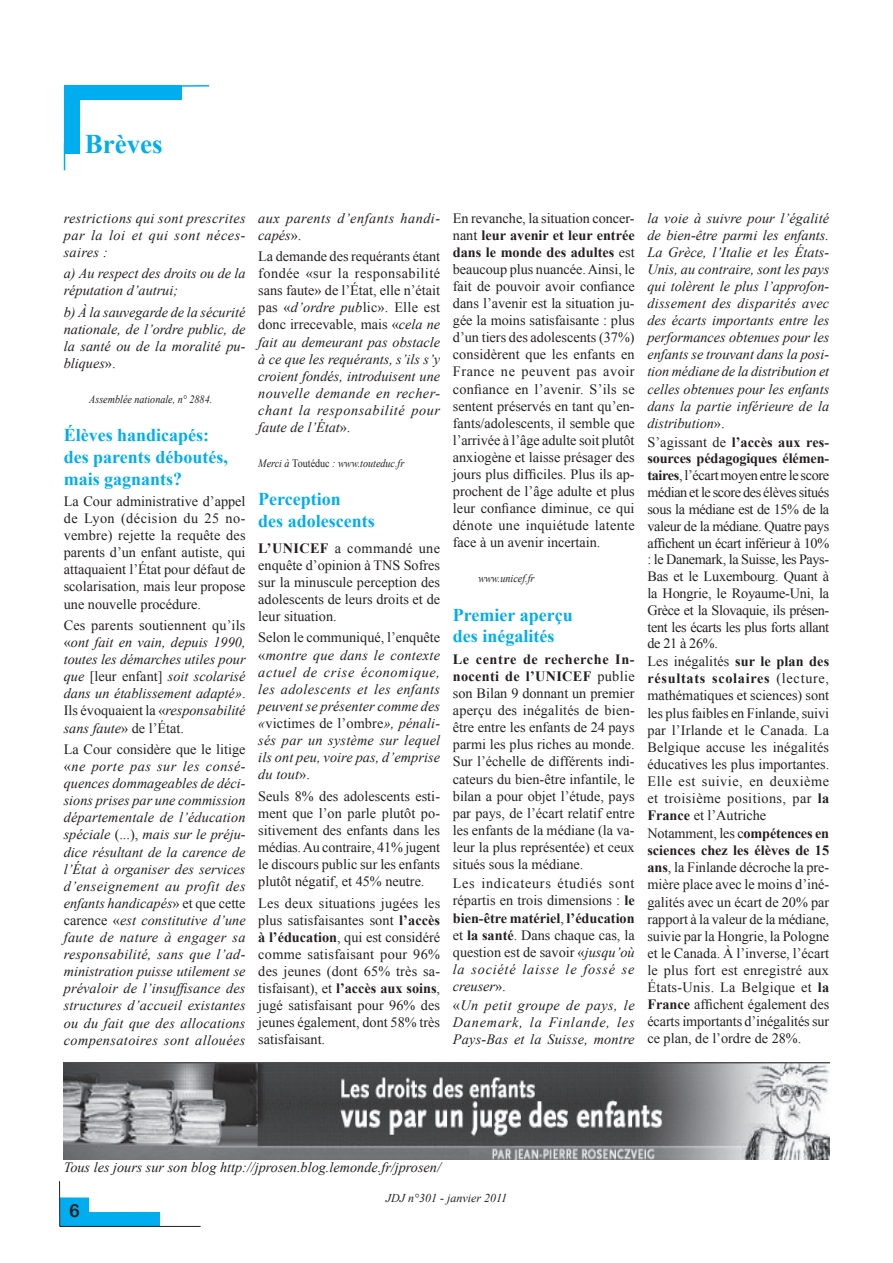
<style>
.page{position:relative;width:893px;height:1263px;background:#fff}
.page>*{position:absolute;margin:0;border:0;box-sizing:border-box;transform-origin:0 0}
.t1{font:700 27px "Times New Roman";color:#00aeef}
.t2{font:700 18px/21.6px "Times New Roman";color:#00aeef}
.t3{font:18px "Arial Rounded MT Bold";color:#231f20}
.t4{font:14.25px/17.1px "Times New Roman";color:#231f20;text-align:justify}
.t5{font:italic 14.25px/17.1px "Times New Roman";letter-spacing:.005em;color:#231f20;text-align:justify}
.t6{font:italic 14.25px/17.1px "Times New Roman";letter-spacing:.035em;color:#231f20}
.t7{font:italic 12px "Times New Roman";color:#231f20}
.t8{font:italic 11.25px "Times New Roman";color:#231f20;scale:.9 1}
.s1{font-style:normal}
.s2{font-weight:700}
.s3{font-style:italic}
</style>
<div class="page">
<svg style="left:60px;top:1197px;width:100px;height:29px"></svg>
<hr style="left:59px;top:1181px;width:1px;height:45px;background:#231f20">
<hr style="left:60px;top:1226px;width:141px;height:1px;background:#231f20">
<div style="left:64px;top:85px;width:117px;height:15px;background:#00aeef"></div>
<div style="left:64px;top:85px;width:16px;height:68px;background:#00aeef"></div>
<hr style="left:158px;top:85px;width:51px;height:2px;background:#00aeef">
<svg style="left:64px;top:153px;width:1px;height:17px"></svg>
<img style="left:64px;top:1062px;width:765px;height:97px">
<h1 class="t1" style="left:85px;top:125px;width:79px">Brèves</h1>
<p class="t5" style="left:64px;top:209px;width:183px">restrictions qui sont prescrites par la loi et qui sont néces&shy;saires :</p>
<p class="t5" style="left:64px;top:264px;width:183px">a) Au respect des droits ou de la réputation d’autrui;</p>
<p class="t5" style="left:64px;top:303px;width:183px">b) À la sauvegarde de la sécurité nationale, de l’ordre public, de la santé ou de la moralité pu&shy;bliques<span class="s1">».</span></p>
<p class="t8" style="left:89px;top:391px;width:138px">Assemblée nationale, n° 2884.</p>
<p class="t2" style="left:64px;top:424px;width:166px">Élèves handicapés: des parents déboutés, mais gagnants?</p>
<p class="t4" style="left:64px;top:492px;width:183px">La Cour administrative d’appel de Lyon (décision du 25 no&shy;vembre) rejette la requête des parents d’un enfant autiste, qui attaquaient l’État pour défaut de scolarisation, mais leur propose une nouvelle procédure.</p>
<p class="t5" style="left:64px;top:616px;width:183px"><span class="s1">Ces parents soutiennent qu’ils «</span>ont fait en vain, depuis 1990, toutes les démarches utiles pour que <span class="s1">[leur enfant]</span> soit scolarisé dans un établissement adapté»<span class="s1">.<br>Ils évoquaient la «</span>responsabilité sans faute<span class="s1">» de l’État.</span></p>
<p class="t5" style="left:64px;top:740px;width:183px"><span class="s1">La Cour considère que le litige «</span>ne porte pas sur les consé&shy;quences dommageables de déci&shy;sions prises par une commission départementale de l’éducation spéciale <span class="s1">(...),</span> mais sur le préju&shy;dice résultant de la carence de l’État à organiser des services d’enseignement au profit des enfants handicapés<span class="s1">» et que cette carence «</span>est constitutive d’une faute de nature à engager sa responsabilité, sans que l’ad&shy;ministration puisse utilement se prévaloir de l’insuffisance des structures d’accueil existantes ou du fait que des allocations compensatoires sont allouées</p>
<p class="t6" style="left:258px;top:209px;width:183px">aux parents d’enfants handi&shy;capés<span class="s1">».</span></p>
<p class="t5" style="left:258px;top:247px;width:183px"><span class="s1">La demande des requérants étant fondée «sur la responsabilité sans faute» de l’État, elle n’était pas «</span>d’ordre pub<span class="s1">lic». Elle est donc irrecevable, mais «</span>cela ne fait au demeurant pas obstacle à ce que les requérants, s’ils s’y croient fondés, introduisent une nouvelle demande en recher&shy;chant la responsabilité pour faute de l’État<span class="s1">».</span></p>
<p class="t8" style="left:258px;top:455px;width:164px">Merci à <span class="s1">Toutéduc</span> : www.touteduc.fr</p>
<p class="t2" style="left:258px;top:488px;width:118px">Perception<br>des adolescents</p>
<p class="t4" style="left:258px;top:539px;width:183px"><span class="s2">L’UNICEF</span> a commandé une enquête d’opinion à TNS Sofres sur la minuscule perception des adolescents de leurs droits et de leur situation.</p>
<p class="t5" style="left:258px;top:629px;width:183px"><span class="s1">Selon le communiqué, l’enquête «</span>montre que dans le contexte actuel de crise économique, les adolescents et les enfants peuvent se présenter comme des «<span class="s1">victimes de l’ombre</span>», pénali&shy;sés par un système sur lequel ils ont peu, voire pas, d’emprise du tout<span class="s1">».</span></p>
<p class="t4" style="left:258px;top:787px;width:183px">Seuls 8% des adolescents esti&shy;ment que l’on parle plutôt po&shy;sitivement des enfants dans les médias. Au contraire, 41% jugent le discours public sur les enfants plutôt négatif, et 45% neutre.</p>
<p class="t4" style="left:258px;top:894px;width:183px">Les deux situations jugées les plus satisfaisantes sont <span class="s2">l’accès à l’éducation</span>, qui est considéré comme satisfaisant pour 96% des jeunes (dont 65% très sa&shy;tisfaisant), et <span class="s2">l’accès aux soins</span>, jugé satisfaisant pour 96% des jeunes également, dont 58% très satisfaisant.</p>
<p class="t4" style="left:453px;top:209px;width:183px">En revanche, la situation concer&shy;nant <span class="s2">leur avenir et leur entrée dans le monde des adultes</span> est beaucoup plus nuancée. Ainsi, le fait de pouvoir avoir confiance dans l’avenir est la situation ju&shy;gée la moins satisfaisante : plus d’un tiers des adolescents (37%) considèrent que les enfants en France ne peuvent pas avoir confiance en l’avenir. S’ils se sentent préservés en tant qu’en&shy;fants/adolescents, il semble que l’arrivée à l’âge adulte soit plutôt anxiogène et laisse présager des jours plus difficiles. Plus ils ap&shy;prochent de l’âge adulte et plus leur confiance diminue, ce qui dénote une inquiétude latente face à un avenir incertain.</p>
<p class="t8" style="left:478px;top:571px;width:64px">www.unicef.fr</p>
<p class="t2" style="left:453px;top:604px;width:121px">Premier aperçu des inégalités</p>
<p class="t4" style="left:453px;top:650px;width:183px"><span class="s2">Le centre de recherche In&shy;nocenti de l’UNICEF</span> publie son Bilan 9 donnant un premier aperçu des inégalités de bien&shy;être entre les enfants de 24 pays parmi les plus riches au monde.<br>Sur l’échelle de différents indi&shy;cateurs du bien-être infantile, le bilan a pour objet l’étude, pays par pays, de l’écart relatif entre les enfants de la médiane (la va&shy;leur la plus représentée) et ceux situés sous la médiane.</p>
<p class="t4" style="left:453px;top:875px;width:183px">Les indicateurs étudiés sont répartis en trois dimensions : <span class="s2">le bien-être matériel</span>, <span class="s2">l’éducation </span>et <span class="s2">la santé</span>. Dans chaque cas, la question est de savoir «<span class="s3">jusqu’où la société laisse le fossé se creuser</span>».</p>
<p class="t5" style="left:453px;top:996px;width:183px"><span class="s1">«</span>Un petit groupe de pays, le Danemark, la Finlande, les Pays-Bas et la Suisse, montre</p>
<p class="t5" style="left:647px;top:209px;width:183px">la voie à suivre pour l’égalité de bien-être parmi les enfants.<br>La Grèce, l’Italie et les États-Unis, au contraire, sont les pays qui tolèrent le plus l’approfon&shy;dissement des disparités avec des écarts importants entre les performances obtenues pour les enfants se trouvant dans la posi&shy;tion médiane de la distribution et celles obtenues pour les enfants dans la partie inférieure de la distribution<span class="s1">».</span></p>
<p class="t4" style="left:647px;top:433px;width:183px;text-align:left">S’agissant de <span class="s2">l’accès aux res&shy;sources pédagogiques élémen&shy;taires</span>, l’écart moyen entre le score médian et le score des élèves situés sous la médiane est de 15% de la valeur de la médiane. Quatre pays affichent un écart inférieur à 10% : le Danemark, la Suisse, les Pays-<br>Bas et le Luxembourg. Quant à la Hongrie, le Royaume-Uni, la<br>Grèce et la Slovaquie, ils présen&shy;tent les écarts les plus forts allant de 21 à 26%.<br>Les inégalités <span class="s2">sur le plan des résultats scolaires</span> (lecture, mathématiques et sciences) sont les plus faibles en Finlande, suivi par l’Irlande et le Canada. La<br>Belgique accuse les inégalités éducatives les plus importantes.<br>Elle est suivie, en deuxième et troisième positions, par <span class="s2">la<br>France</span> et l’Autriche<br>Notamment, les c<span class="s2">ompétences en sciences chez les élèves de 15 ans</span>, la Finlande décroche la pre&shy;mière place avec le moins d’iné&shy;galités avec un écart de 20% par rapport à la valeur de la médiane, suivie par la Hongrie, la Pologne et le Canada. À l’inverse, l’écart le plus fort est enregistré aux<br>États-Unis. La Belgique et <span class="s2">la<br>France</span> affichent également des écarts importants d’inégalités sur ce plan, de l’ordre de 28%.</p>
<p class="t5" style="left:64px;top:1159px;width:379px">Tous les jours sur son blog http://jprosen.blog.lemonde.fr/jprosen/</p>
<p class="t3" style="left:69px;top:1200px;width:12px">6</p>
<p class="t7" style="left:386px;top:1189px;width:123px">JDJ n°301 - janvier 2011</p>
</div>
